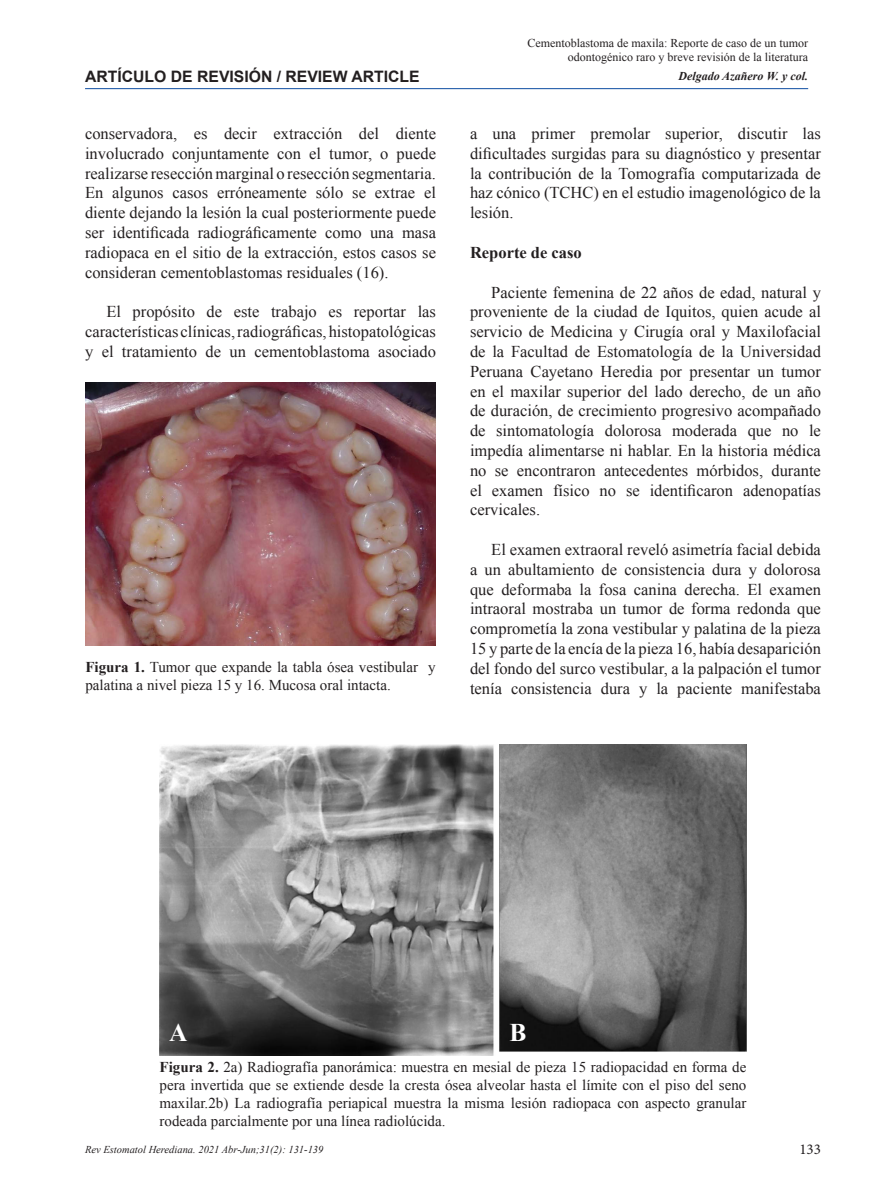
<style>
.page{position:relative;width:872px;height:1191px;background:#fff}
.page>*{position:absolute;margin:0;border:0;box-sizing:border-box;transform-origin:0 0}
.Bibliography{font:700 25.5px "Times New Roman";color:#fff}
.t1{font:16.5px/19.8px "Times New Roman";color:#231f20;text-align:justify}
.t2{font:700 16.5px "Times New Roman";color:#231f20}
.t3{font:700 15.75px "Arial";color:#231f20}
.t4{font:15px/18px "Times New Roman";color:#231f20}
.t5{font:15px "Minion Pro";color:#231f20}
.t6{font:12px/14.4px "Times New Roman";color:#231f20;text-align:right}
.t7{font:italic 700 12px "Times New Roman";color:#231f20}
.t8{font:italic 10.5px "Times New Roman";color:#231f20}
.s1{font-weight:700}
</style>
<div class="page">
<hr style="left:85px;top:88px;width:723px;height:1px;background:#0d4da1">
<img style="left:85px;top:383px;width:351px;height:262px">
<img style="left:160px;top:744px;width:586px;height:311px">
<p class="t6" style="left:527px;top:35px;width:282px">Cementoblastoma de maxila: Reporte de caso de un tumor odontogénico raro y breve revisión de la literatura</p>
<p class="t3" style="left:85px;top:67px;width:336px">ARTÍCULO DE REVISIÓN / REVIEW ARTICLE</p>
<p class="t7" style="left:678px;top:67px;width:131px">Delgado Azañero W. y col.</p>
<p class="t1" style="left:85px;top:123px;width:352px">conservadora, es decir extracción del diente involucrado conjuntamente con el tumor, o puede realizarse resección marginal o resección segmentaria.<br>En algunos casos erróneamente sólo se extrae el diente dejando la lesión la cual posteriormente puede ser identificada radiográficamente como una masa radiopaca en el sitio de la extracción, estos casos se consideran cementoblastomas residuales (16).</p>
<p class="t1" style="left:85px;top:302px;width:352px;text-indent:21px">El propósito de este trabajo es reportar las características clínicas, radiográficas, histopatológicas y el tratamiento de un cementoblastoma asociado</p>
<p class="t4" style="left:85px;top:657px;width:352px"><span class="s1">Figura 1.</span> Tumor que expande la tabla ósea vestibular y palatina a nivel pieza 15 y 16. Mucosa oral intacta.</p>
<p class="t1" style="left:470px;top:123px;width:352px">a una primer premolar superior, discutir las dificultades surgidas para su diagnóstico y presentar la contribución de la Tomografía computarizada de haz cónico (TCHC) en el estudio imagenológico de la lesión.</p>
<p class="t2" style="left:470px;top:241px;width:113px">Reporte de caso</p>
<p class="t1" style="left:470px;top:282px;width:352px;text-indent:21px">Paciente femenina de 22 años de edad, natural y proveniente de la ciudad de Iquitos, quien acude al servicio de Medicina y Cirugía oral y Maxilofacial de la Facultad de Estomatología de la Universidad Peruana Cayetano Heredia por presentar un tumor en el maxilar superior del lado derecho, de un año de duración, de crecimiento progresivo acompañado de sintomatología dolorosa moderada que no le impedía alimentarse ni hablar. En la historia médica no se encontraron antecedentes mórbidos, durante el examen físico no se identificaron adenopatías cervicales.</p>
<p class="t1" style="left:470px;top:539px;width:352px;text-indent:21px">El examen extraoral reveló asimetría facial debida a un abultamiento de consistencia dura y dolorosa que deformaba la fosa canina derecha. El examen intraoral mostraba un tumor de forma redonda que comprometía la zona vestibular y palatina de la pieza 15 y parte de la encía de la pieza 16, había desaparición del fondo del surco vestibular, a la palpación el tumor tenía consistencia dura y la paciente manifestaba</p>
<p class="Bibliography" style="left:169px;top:1015px;width:20px">A</p>
<p class="Bibliography" style="left:509px;top:1015px;width:18px">B</p>
<p class="t4" style="left:160px;top:1057px;width:588px;text-align:justify"><span class="s1">Figura 2.</span> 2a) Radiografía panorámica: muestra en mesial de pieza 15 radiopacidad en forma de pera invertida que se extiende desde la cresta ósea alveolar hasta el límite con el piso del seno maxilar.2b) La radiografía periapical muestra la misma lesión radiopaca con aspecto granular rodeada parcialmente por una línea radiolúcida.</p>
<p class="t8" style="left:85px;top:1142px;width:240px">Rev Estomatol Herediana. 2021 Abr-Jun;31(2): 131-139</p>
<p class="t5" style="left:799px;top:1139px;width:23px">133</p>
</div>
